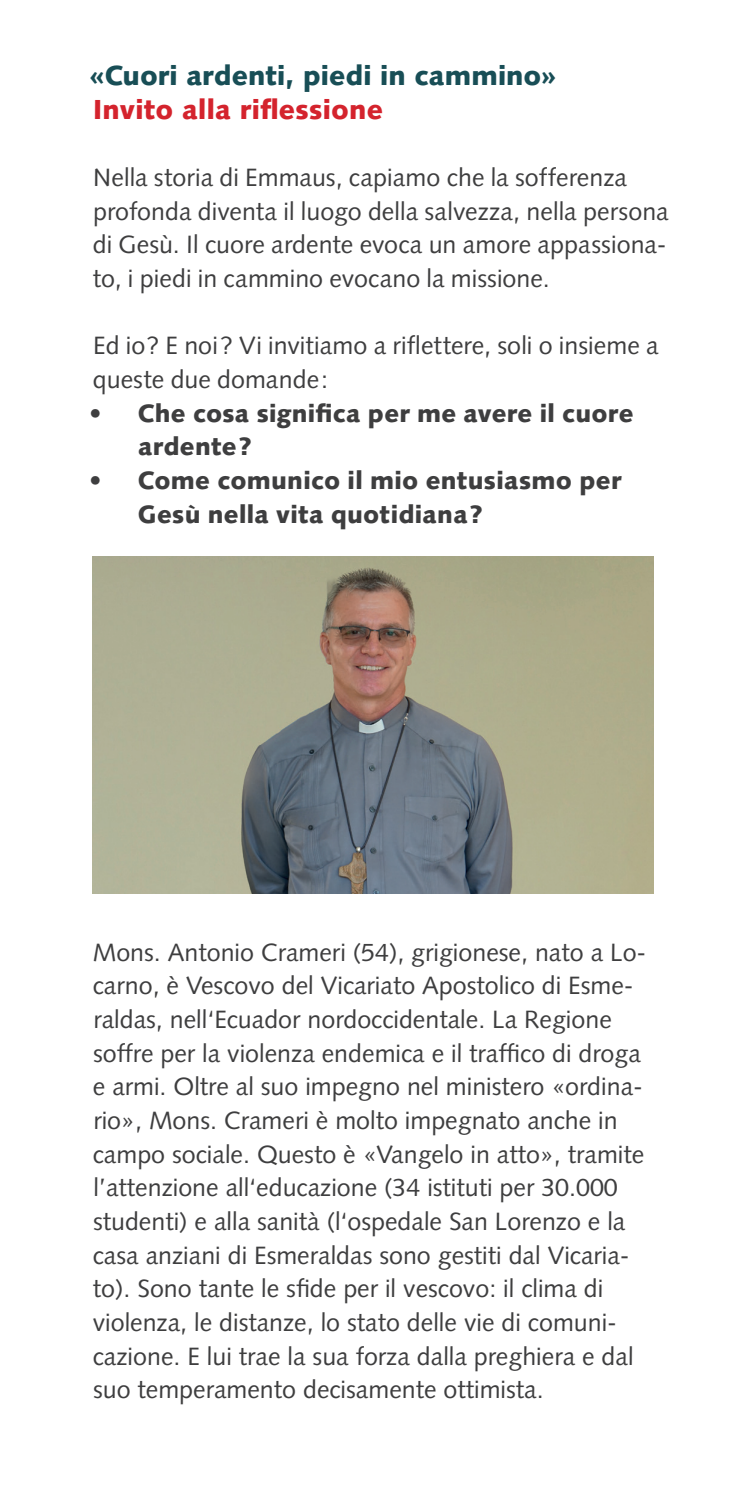
<style>
.page{position:relative;width:745px;height:1489px;background:#fff}
.page>*{position:absolute;margin:0;border:0;box-sizing:border-box;transform-origin:0 0}
.t1{font:900 27.5px "Syntax LT Std";letter-spacing:.005em;color:#184e56}
.t2{font:900 27.5px "Syntax LT Std";letter-spacing:.01em;color:#d4232d}
.t3{font:25px/33.8px "Syntax LT Std";color:#3e3e3f}
.t4{font:900 25px/33.8px "Syntax LT Std";letter-spacing:.01em;color:#3e3e3f}
</style>
<div class="page">
<img style="left:92px;top:556px;width:560px;height:337px">
<p class="t1" style="left:89px;top:59px;width:468px">«Cuori ardenti, piedi in cammino»</p>
<p class="t2" style="left:93px;top:93px;width:291px">Invito alla riflessione</p>
<p class="t3" style="left:93px;top:161px;width:577px">Nella storia di Emmaus, capiamo che la sofferenza profonda diventa il luogo della salvezza, nella persona di Gesù. Il cuore ardente evoca un amore appassiona&shy;to, i piedi in cammino evocano la missione.</p>
<p class="t3" style="left:93px;top:329px;width:567px">Ed io? E noi? Vi invitiamo a riflettere, soli o insieme a queste due domande:</p>
<p class="t4" style="left:138px;top:396px;width:496px;text-indent:-49px">• Che cosa significa per me avere il cuore ardente?</p>
<p class="t4" style="left:138px;top:463px;width:484px;text-indent:-48px">• Come comunico il mio entusiasmo per<br>Gesù nella vita quotidiana?</p>
<p class="t3" style="left:93px;top:935px;width:554px">Mons. Antonio Crameri (54), grigionese, nato a Lo&shy;carno, è Vescovo del Vicariato Apostolico di Esme&shy;raldas, nell‘Ecuador nordoccidentale. La Regione soffre per la violenza endemica e il traffico di droga e armi. Oltre al suo impegno nel ministero «ordina&shy;rio», Mons. Crameri è molto impegnato anche in campo sociale. Questo è «Vangelo in atto», tramite l’attenzione all‘educazione (34 istituti per 30.000 studenti) e alla sanità (l‘ospedale San Lorenzo e la casa anziani di Esmeraldas sono gestiti dal Vicaria&shy;to). Sono tante le sfide per il vescovo: il clima di violenza, le distanze, lo stato delle vie di comuni&shy;cazione. E lui trae la sua forza dalla preghiera e dal suo temperamento decisamente ottimista.</p>
</div>
